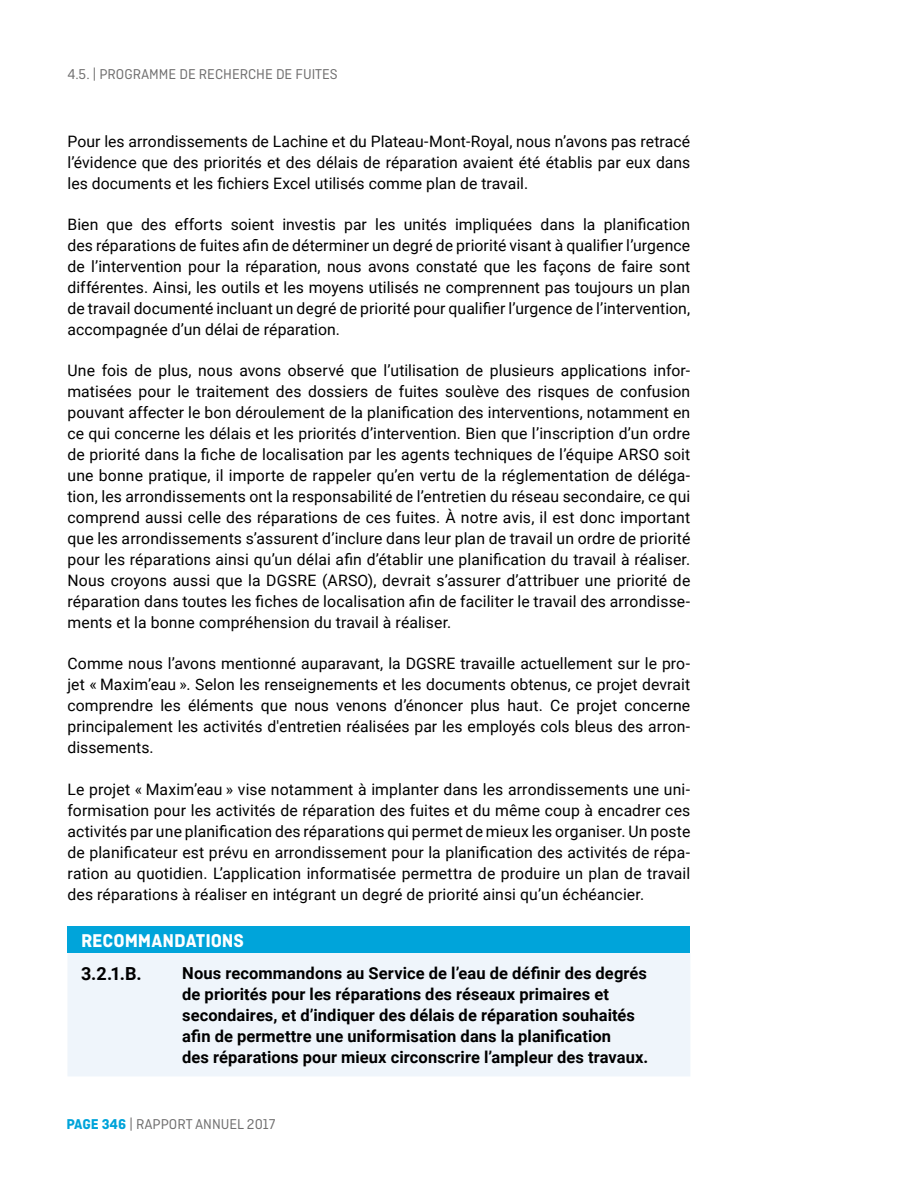
<style>
.page{position:relative;width:918px;height:1188px;background:#fff}
.page>*{position:absolute;margin:0;border:0;box-sizing:border-box;transform-origin:0 0}
.t1{font:700 19.5px "Ciutadella";letter-spacing:-.005em;color:#fff}
.t2{font:700 18px "Roboto";color:#000}
.t3{font:700 16.5px/21px "Roboto";letter-spacing:.005em;color:#000}
.t4{font:15.75px/21px "Roboto";letter-spacing:.005em;color:#000;text-align:justify}
.t5{font:15px "Ciutadella";color:#706f6f}
.s1{font-weight:700;color:#00a4da}
</style>
<div class="page">
<div style="left:68px;top:926px;width:622px;height:27px;background:#00a4da"></div>
<div style="left:68px;top:953px;width:622px;height:123px;background:#eff5fb"></div>
<p class="t5" style="left:68px;top:66px;width:272px">4.5. | PROGRAMME DE RECHERCHE DE FUITES</p>
<p class="t4" style="left:68px;top:130px;width:624px">Pour les arrondissements de Lachine et du Plateau-Mont-Royal, nous n’avons pas retracé l’évidence que des priorités et des délais de réparation avaient été établis par eux dans les documents et les fichiers Excel utilisés comme plan de travail.</p>
<p class="t4" style="left:68px;top:213px;width:624px">Bien que des efforts soient investis par les unités impliquées dans la planification des réparations de fuites afin de déterminer un degré de priorité visant à qualifier l’urgence de l’intervention pour la réparation, nous avons constaté que les façons de faire sont différentes. Ainsi, les outils et les moyens utilisés ne comprennent pas toujours un plan de travail documenté incluant un degré de priorité pour qualifier l’urgence de l’intervention, accompagnée d’un délai de réparation.</p>
<p class="t4" style="left:68px;top:360px;width:624px">Une fois de plus, nous avons observé que l’utilisation de plusieurs applications infor&shy;matisées pour le traitement des dossiers de fuites soulève des risques de confusion pouvant affecter le bon déroulement de la planification des interventions, notamment en ce qui concerne les délais et les priorités d’intervention. Bien que l’inscription d’un ordre de priorité dans la fiche de localisation par les agents techniques de l’équipe ARSO soit une bonne pratique, il importe de rappeler qu’en vertu de la réglementation de déléga&shy;tion, les arrondissements ont la responsabilité de l’entretien du réseau secondaire, ce qui comprend aussi celle des réparations de ces fuites. À notre avis, il est donc important que les arrondissements s’assurent d’inclure dans leur plan de travail un ordre de priorité pour les réparations ainsi qu’un délai afin d’établir une planification du travail à réaliser.<br>Nous croyons aussi que la DGSRE (ARSO), devrait s’assurer d’attribuer une priorité de réparation dans toutes les fiches de localisation afin de faciliter le travail des arrondisse&shy;ments et la bonne compréhension du travail à réaliser.</p>
<p class="t4" style="left:68px;top:653px;width:624px">Comme nous l’avons mentionné auparavant, la DGSRE travaille actuellement sur le pro&shy;jet « Maxim’eau ». Selon les renseignements et les documents obtenus, ce projet devrait comprendre les éléments que nous venons d’énoncer plus haut. Ce projet concerne principalement les activités d'entretien réalisées par les employés cols bleus des arron&shy;dissements.</p>
<p class="t4" style="left:68px;top:778px;width:624px">Le projet « Maxim’eau » vise notamment à implanter dans les arrondissements une uni&shy;formisation pour les activités de réparation des fuites et du même coup à encadrer ces activités par une planification des réparations qui permet de mieux les organiser. Un poste de planificateur est prévu en arrondissement pour la planification des activités de répa&shy;ration au quotidien. L’application informatisée permettra de produire un plan de travail des réparations à réaliser en intégrant un degré de priorité ainsi qu’un échéancier.</p>
<p class="t1" style="left:81px;top:929px;width:165px">RECOMMANDATIONS</p>
<p class="t2" style="left:81px;top:961px;width:62px">3.2.1.B.</p>
<p class="t3" style="left:182px;top:962px;width:468px">Nous recommandons au Service de l’eau de définir des degrés de priorités pour les réparations des réseaux primaires et secondaires, et d’indiquer des délais de réparation souhaités afin de permettre une uniformisation dans la planification<br>des réparations pour mieux circonscrire l’ampleur des travaux.</p>
<p class="t5" style="left:66px;top:1116px;width:211px"><span class="s1">PAGE 346</span> | RAPPORT ANNUEL 2017</p>
</div>
